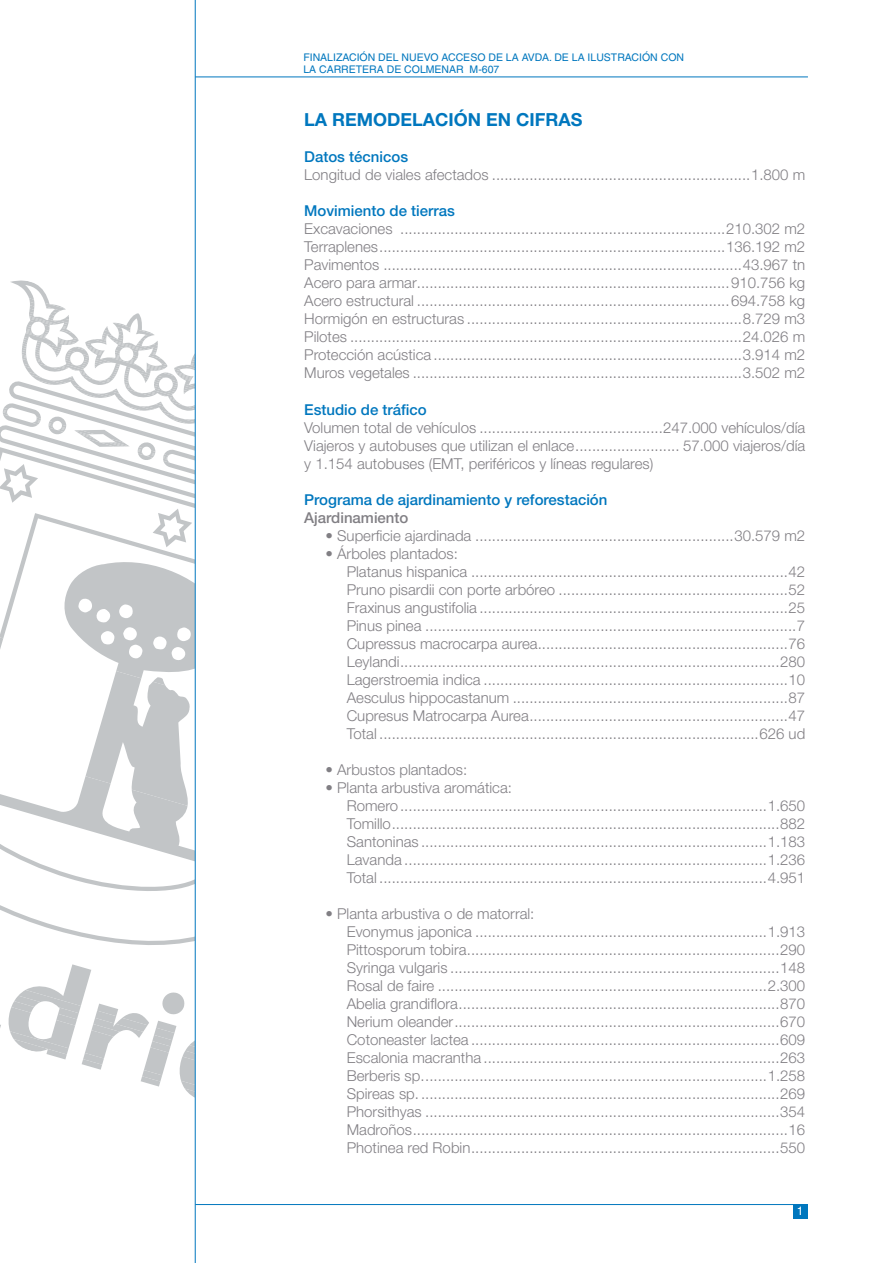
<style>
.page{position:relative;width:893px;height:1263px;background:#fff}
.page>*{position:absolute;margin:0;border:0;box-sizing:border-box;transform-origin:0 0}
.t1{font:700 18px "Helvetica Neue";color:#0077be}
.t2{font:300 15px/18px "Helvetica Neue";color:#817f84}
.t3{font:500 15px "Helvetica Neue";color:#0077be}
.t4{font:500 15px "Helvetica Neue";color:#817f84}
.t5{font:10.5px/12.6px "Helvetica";color:#0077be}
</style>
<div class="page">
<svg style="left:0;top:956px;width:195px;height:153px"></svg>
<svg style="left:0;top:548px;width:195px;height:408px"></svg>
<svg style="left:101px;top:631px;width:13px;height:14px"></svg>
<svg style="left:123px;top:627px;width:19px;height:31px"></svg>
<svg style="left:153px;top:627px;width:42px;height:33px"></svg>
<svg style="left:78px;top:598px;width:32px;height:25px"></svg>
<svg style="left:119px;top:604px;width:14px;height:15px"></svg>
<svg style="left:0;top:387px;width:195px;height:160px"></svg>
<svg style="left:10px;top:277px;width:185px;height:133px"></svg>
<div style="left:793px;top:1204px;width:15px;height:14px;background:#0077be"></div>
<hr style="left:195px;top:77px;width:613px;height:1px;background:#0077be">
<hr style="left:195px;top:1204px;width:613px;height:1px;background:#0077be">
<hr style="left:195px;top:0;width:1px;height:1263px;background:#0077be">
<p class="t5" style="left:303px;top:51px;width:382px">FINALIZACIÓN DEL NUEVO ACCESO DE LA AVDA. DE LA ILUSTRACIÓN CON<br>LA CARRETERA DE COLMENAR M-607</p>
<p class="t1" style="left:304px;top:109px;width:43px">LA REMODE</p>
<p class="t1" style="left:412px;top:109px;width:24px">LACIÓN</p>
<p class="t1" style="left:486px;top:109px;width:42px">EN CIFRAS</p>
<p class="t3" style="left:304px;top:148px;width:105px">Datos técnicos</p>
<p class="t2" style="left:304px;top:166px;width:503px">Longitud de viales afectados ..............................................................1.800 m</p>
<p class="t3" style="left:304px;top:202px;width:152px">Movimiento de tierras</p>
<p class="t2" style="left:304px;top:220px;width:503px;text-align:justify">Excavaciones ..............................................................................210.302 m2<br>Terraplenes...................................................................................136.192 m2<br>Pavimentos ......................................................................................43.967 tn Acero para armar...........................................................................910.756 kg Acero estructural ...........................................................................694.758 kg Hormigón en estructuras ..................................................................8.729 m3<br>Pilotes ..............................................................................................24.026 m Protección acústica ..........................................................................3.914 m2<br>Muros vegetales ...............................................................................3.502 m2</p>
<p class="t3" style="left:304px;top:400px;width:124px">Estudio de tráfico</p>
<p class="t2" style="left:304px;top:418px;width:503px;text-align:justify">Volumen total de vehículos ............................................247.000 vehículos/día Viajeros y autobuses que utilizan el enlace......................... 57.000 viajeros/día y 1.154 autobuses (EMT, periféricos y líneas regulares)</p>
<p class="t3" style="left:304px;top:490px;width:305px">Programa de ajardinamiento y reforestación</p>
<p class="t4" style="left:304px;top:508px;width:106px">Ajardinamiento</p>
<p class="t2" style="left:325px;top:526px;width:481px">• Superficie ajardinada ..............................................................30.579 m2</p>
<p class="t2" style="left:347px;top:544px;width:460px;text-indent:-21px">• Árboles plantados:<br>Platanus hispanica ............................................................................42<br>Pruno pisardii con porte arbóreo .......................................................52<br>Fraxinus angustifolia ..........................................................................25<br>Pinus pinea .........................................................................................7<br>Cupressus macrocarpa aurea............................................................76<br>Leylandi...........................................................................................280<br>Lagerstroemia indica .........................................................................10<br>Aesculus hippocastanum ..................................................................87<br>Cupresus Matrocarpa Aurea..............................................................47<br>Total ...........................................................................................626 ud</p>
<p class="t2" style="left:325px;top:760px;width:143px">• Arbustos plantados:</p>
<p class="t2" style="left:347px;top:778px;width:460px;text-indent:-21px">• Planta arbustiva aromática:<br>Romero........................................................................................1.650<br>Tomillo.............................................................................................882<br>Santoninas ...................................................................................1.183<br>Lavanda .......................................................................................1.236<br>Total .............................................................................................4.951</p>
<p class="t2" style="left:347px;top:904px;width:460px;text-indent:-21px">• Planta arbustiva o de matorral:<br>Evonymus japonica ......................................................................1.913<br>Pittosporum tobira...........................................................................290<br>Syringa vulgaris ...............................................................................148<br>Rosal de faire ...............................................................................2.300<br>Abelia grandiflora.............................................................................870<br>Nerium oleander..............................................................................670<br>Cotoneaster lactea ..........................................................................609<br>Escalonia macrantha .......................................................................263<br>Berberis sp...................................................................................1.258<br>Spireas sp.......................................................................................269<br>Phorsithyas .....................................................................................354<br>Madroños..........................................................................................16<br>Photinea red Robin..........................................................................550</p>
</div>
